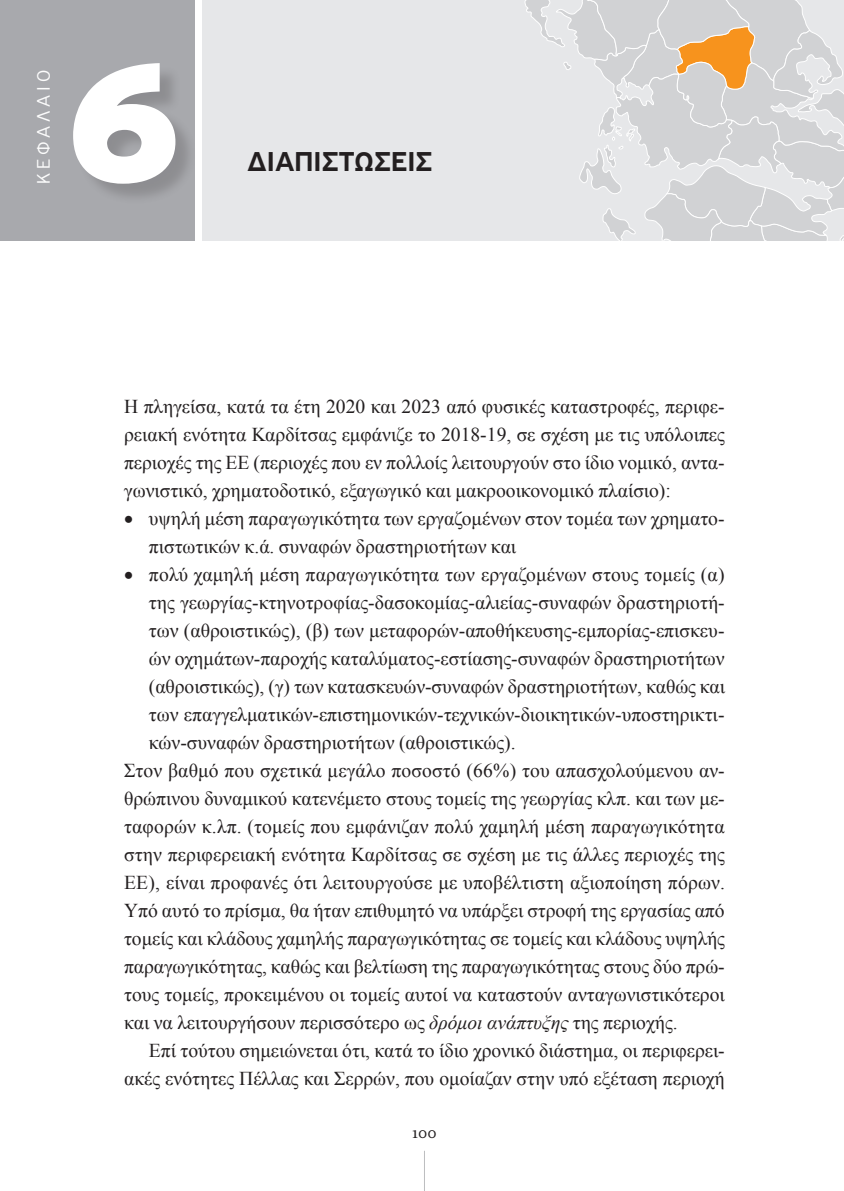
<style>
.page{position:relative;width:844px;height:1191px;background:#fff}
.page>*{position:absolute;margin:0;border:0;box-sizing:border-box;transform-origin:0 0}
.t1{font:900 179.38px "PF Highway Sans Pro";color:#fff}
.t2{font:500 28.88px "PF Highway Sans Pro";letter-spacing:.005em;color:#231f20}
.t3{font:19.6px/28px "Times New Roman";color:#231f20;text-align:justify}
.t4{font:300 19.25px "PF Highway Sans Pro";letter-spacing:.205em;color:#fcfcfc}
.t5{font:17.5px "Minion Pro";color:#231f20}
.s1{font-style:italic}
</style>
<div class="page">
<hr style="left:424px;top:1150px;width:1px;height:41px;background:#bcbdc0">
<div style="left:202px;top:0;width:641px;height:241px;background:#e6e7e9"></div>
<svg style="left:524px;top:0;width:319px;height:241px"></svg>
<div style="left:0;top:0;width:194px;height:241px;background:#a8a9ad"></div>
<div style="left:76px;top:65px;width:121px;height:140px;background:#231f20;opacity:.2"></div>
<p class="t4" style="left:32px;top:184px;width:116px;rotate:-90deg">KEΦΑΛΑΙΟ</p>
<h1 class="t1" style="left:65px;top:13px;width:120px">6</h1>
<h2 class="t2" style="left:247px;top:144px;width:186px">ΔΙΑΠΙΣΤΏΣΕΙΣ</h2>
<p class="t3" style="left:124px;top:392px;width:602px">Η πληγείσα, κατά τα έτη 2020 και 2023 από φυσικές καταστροφές, περιφε&shy;ρειακή ενότητα Καρδίτσας εμφάνιζε το 2018-19, σε σχέση με τις υπόλοιπες περιοχές της ΕΕ (περιοχές που εν πολλοίς λειτουργούν στο ίδιο νομικό, αντα&shy;γωνιστικό, χρηματοδοτικό, εξαγωγικό και μακροοικονομικό πλαίσιο):</p>
<p class="t3" style="left:149px;top:504px;width:577px;text-indent:-25px">• υψηλή μέση παραγωγικότητα των εργαζομένων στον τομέα των χρηματο&shy;πιστωτικών κ.ά. συναφών δραστηριοτήτων και</p>
<p class="t3" style="left:124px;top:560px;width:601px">• πολύ χαμηλή μέση παραγωγικότητα των εργαζομένων στους τομείς (α)</p>
<p class="t3" style="left:149px;top:588px;width:577px">της γεωργίας-κτηνοτροφίας-δασοκομίας-αλιείας-συναφών δραστηριοτή-</p>
<p class="t3" style="left:149px;top:616px;width:577px">των (αθροιστικώς), (β) των μεταφορών-αποθήκευσης-εμπορίας-επισκευ-</p>
<p class="t3" style="left:149px;top:644px;width:577px">ών οχημάτων-παροχής καταλύματος-εστίασης-συναφών δραστηριοτήτων</p>
<p class="t3" style="left:149px;top:672px;width:577px">(αθροιστικώς), (γ) των κατασκευών-συναφών δραστηριοτήτων, καθώς και</p>
<p class="t3" style="left:149px;top:700px;width:577px">των επαγγελματικών-επιστημονικών-τεχνικών-διοικητικών-υποστηρικτι-</p>
<p class="t3" style="left:149px;top:728px;width:368px">κών-συναφών δραστηριοτήτων (αθροιστικώς).</p>
<p class="t3" style="left:124px;top:756px;width:602px">Στον βαθμό που σχετικά μεγάλο ποσοστό (66%) του απασχολούμενου αν-</p>
<p class="t3" style="left:124px;top:784px;width:602px">θρώπινου δυναμικού κατενέμετο στους τομείς της γεωργίας κλπ. και των με-</p>
<p class="t3" style="left:124px;top:812px;width:602px">ταφορών κ.λπ. (τομείς που εμφάνιζαν πολύ χαμηλή μέση παραγωγικότητα</p>
<p class="t3" style="left:124px;top:840px;width:602px">στην περιφερειακή ενότητα Καρδίτσας σε σχέση με τις άλλες περιοχές της</p>
<p class="t3" style="left:124px;top:868px;width:602px">ΕΕ), είναι προφανές ότι λειτουργούσε με υποβέλτιστη αξιοποίηση πόρων.</p>
<p class="t3" style="left:124px;top:896px;width:601px">Υπό αυτό το πρίσμα, θα ήταν επιθυμητό να υπάρξει στροφή της εργασίας από</p>
<p class="t3" style="left:124px;top:924px;width:602px">τομείς και κλάδους χαμηλής παραγωγικότητας σε τομείς και κλάδους υψηλής</p>
<p class="t3" style="left:124px;top:952px;width:602px">παραγωγικότητας, καθώς και βελτίωση της παραγωγικότητας στους δύο πρώ-</p>
<p class="t3" style="left:124px;top:980px;width:602px">τους τομείς, προκειμένου οι τομείς αυτοί να καταστούν ανταγωνιστικότεροι</p>
<p class="t3" style="left:124px;top:1008px;width:555px">και να λειτουργήσουν περισσότερο ως <span class="s1">δρόμοι ανάπτυξης</span> της περιοχής.</p>
<p class="t3" style="left:149px;top:1036px;width:577px">Επί τούτου σημειώνεται ότι, κατά το ίδιο χρονικό διάστημα, οι περιφερει-</p>
<p class="t3" style="left:124px;top:1064px;width:602px">ακές ενότητες Πέλλας και Σερρών, που ομοίαζαν στην υπό εξέταση περιοχή</p>
<p class="t5" style="left:412px;top:1120px;width:26px">100</p>
</div>
